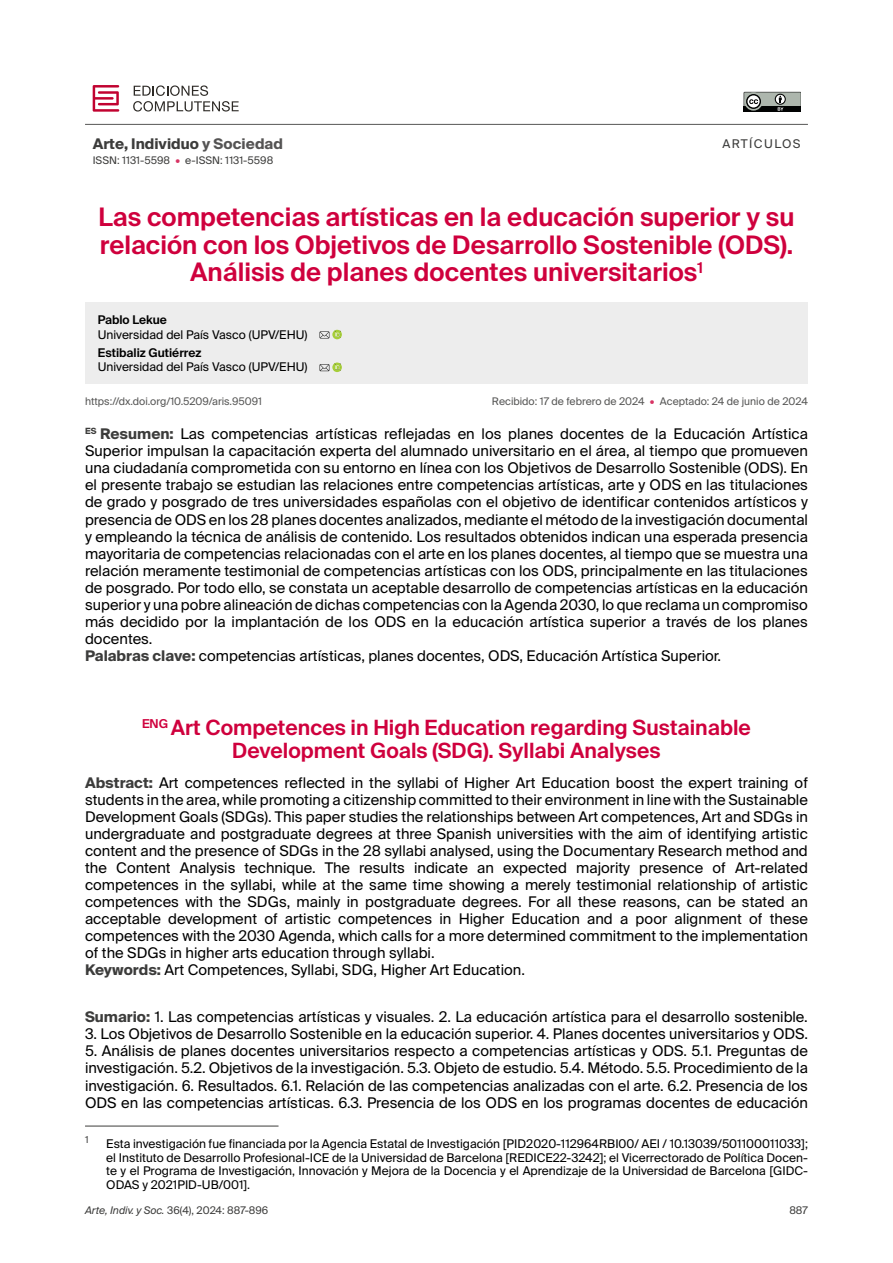
<style>
.page{position:relative;width:893px;height:1263px;background:#fff}
.page>*{position:absolute;margin:0;border:0;box-sizing:border-box;transform-origin:0 0}
.Título_original_ES{font:600 25.5px/27.6px "Suisse Intl";color:#cf003d;text-align:center}
.Título_traducido_EN{font:600 21px/23.1px "Suisse Intl";color:#cf003d;text-align:center}
.Resumen_abstract_-_I{font:14.7px/17.1px "Suisse Intl";color:#000;text-align:justify}
.Resumen_abstract{font:14.7px/17.1px "Suisse Intl";color:#000;text-align:justify}
.Sumario{font:14.7px/17.1px "Suisse Intl";color:#000;text-align:justify}
.Palabras_clave_keywo{font:14.7px "Suisse Intl";color:#000}
.t1{font:700 14.7px "Suisse Intl";color:#3c3c3b}
.Notas_al_pie{font:12px/13.5px "Suisse Intl";color:#000;text-align:justify}
.Cargo{font:12px "Suisse Intl";color:#000}
.Autor{font:600 12px "Suisse Intl";color:#000}
.Texto_General_1º{font:12px "Suisse Intl";letter-spacing:.12em;color:#3c3c3b}
.Fechas{font:10.5px "Suisse Intl";color:#575756}
.t2{font:10.5px "Suisse Intl";color:#3c3c3b}
.Notas_al_pie-2{font:9.6px "Suisse Intl";color:#3c3c3b}
.s1{color:#555454}
.s2{color:#d83364}
.s3{font-weight:700;color:#3c3c3b}
.s4{font-style:italic}
</style>
<div class="page">
<hr style="left:85px;top:124px;width:723px;height:1px;background:#575756">
<svg style="left:744px;top:92px;width:56px;height:19px"></svg>
<svg style="left:93px;top:85px;width:26px;height:26px"></svg>
<svg style="left:133px;top:85px;width:106px;height:26px"></svg>
<div style="left:85px;top:302px;width:723px;height:82px;background:#ededed"></div>
<svg style="left:320px;top:330px;width:22px;height:9px"></svg>
<svg style="left:320px;top:362px;width:22px;height:10px"></svg>
<hr style="left:85px;top:1126px;width:194px;height:1px;background:#3c3c3b">
<p class="t1" style="left:93px;top:135px;width:192px">Arte, Individuo <span class="s1">y Sociedad</span></p>
<p class="t2" style="left:93px;top:154px;width:182px">ISSN: 1131-5598 <span class="s2">•</span> e-ISSN: 1131-5598</p>
<p class="Texto_General_1º" style="left:722px;top:136px;width:80px">ARTÍCULOS</p>
<p class="Título_original_ES" style="left:98px;top:203px;width:697px">Las competencias artísticas en la educación superior y su relación con los Objetivos de Desarrollo Sostenible (ODS).<br>Análisis de planes docentes universitarios<sup>1</sup></p>
<p class="Autor" style="left:98px;top:313px;width:71px">Pablo Lekue</p>
<p class="Cargo" style="left:98px;top:327px;width:211px">Universidad del País Vasco (UPV/EHU)</p>
<p class="Autor" style="left:98px;top:346px;width:105px">Estibaliz Gutiérrez</p>
<p class="Cargo" style="left:98px;top:360px;width:211px">Universidad del País Vasco (UPV/EHU)</p>
<p class="Fechas" style="left:85px;top:395px;width:179px">https://dx.doi.org/10.5209/aris.95091</p>
<p class="Fechas" style="left:492px;top:395px;width:317px">Recibido: 17 de febrero de 2024 <span class="s2">•</span> Aceptado: 24 de junio de 2024</p>
<p class="Resumen_abstract_-_I" style="left:85px;top:426px;width:724px"><sup>ES</sup> <span class="s3">Resumen:</span> Las competencias artísticas reflejadas en los planes docentes de la Educación Artística Superior impulsan la capacitación experta del alumnado universitario en el área, al tiempo que promueven una ciudadanía comprometida con su entorno en línea con los Objetivos de Desarrollo Sostenible (ODS). En el presente trabajo se estudian las relaciones entre competencias artísticas, arte y ODS en las titulaciones de grado y posgrado de tres universidades españolas con el objetivo de identificar contenidos artísticos y presencia de ODS en los 28 planes docentes analizados, mediante el método de la investigación documental y empleando la técnica de análisis de contenido. Los resultados obtenidos indican una esperada presencia mayoritaria de competencias relacionadas con el arte en los planes docentes, al tiempo que se muestra una relación meramente testimonial de competencias artísticas con los ODS, principalmente en las titulaciones de posgrado. Por todo ello, se constata un aceptable desarrollo de competencias artísticas en la educación superior y una pobre alineación de dichas competencias con la Agenda 2030, lo que reclama un compromiso más decidido por la implantación de los ODS en la educación artística superior a través de los planes docentes.</p>
<p class="Palabras_clave_keywo" style="left:85px;top:647px;width:638px"><span class="s3">Palabras clave:</span> competencias artísticas, planes docentes, ODS, Educación Artística Superior.</p>
<p class="Título_traducido_EN" style="left:142px;top:716px;width:610px"><sup>ENG</sup> Art Competences in High Education regarding Sustainable<br>Development Goals (SDG). Syllabi Analyses</p>
<p class="Resumen_abstract" style="left:85px;top:774px;width:724px"><span class="s3">Abstract:</span> Art competences reflected in the syllabi of Higher Art Education boost the expert training of students in the area, while promoting a citizenship committed to their environment in line with the Sustainable Development Goals (SDGs). This paper studies the relationships between Art competences, Art and SDGs in undergraduate and postgraduate degrees at three Spanish universities with the aim of identifying artistic content and the presence of SDGs in the 28 syllabi analysed, using the Documentary Research method and the Content Analysis technique. The results indicate an expected majority presence of Art-related competences in the syllabi, while at the same time showing a merely testimonial relationship of artistic competences with the SDGs, mainly in postgraduate degrees. For all these reasons, can be stated an acceptable development of artistic competences in Higher Education and a poor alignment of these competences with the 2030 Agenda, which calls for a more determined commitment to the implementation of the SDGs in higher arts education through syllabi.</p>
<p class="Palabras_clave_keywo" style="left:85px;top:962px;width:442px"><span class="s3">Keywords:</span> Art Competences, Syllabi, SDG, Higher Art Education.</p>
<p class="Sumario" style="left:85px;top:1009px;width:724px"><span class="s3">Sumario:</span> 1. Las competencias artísticas y visuales. 2. La educación artística para el desarrollo sostenible.</p>
<p class="Sumario" style="left:85px;top:1026px;width:724px">3. Los Objetivos de Desarrollo Sostenible en la educación superior. 4. Planes docentes universitarios y ODS.</p>
<p class="Sumario" style="left:85px;top:1043px;width:724px">5. Análisis de planes docentes universitarios respecto a competencias artísticas y ODS. 5.1. Preguntas de investigación. 5.2. Objetivos de la investigación. 5.3. Objeto de estudio. 5.4. Método. 5.5. Procedimiento de la investigación. 6. Resultados. 6.1. Relación de las competencias analizadas con el arte. 6.2. Presencia de los ODS en las competencias artísticas. 6.3. Presencia de los ODS en los programas docentes de educación</p>
<p class="Notas_al_pie-2" style="left:85px;top:1134px;width:5px">1</p>
<p class="Notas_al_pie" style="left:106px;top:1137px;width:703px">Esta investigación fue financiada por la Agencia Estatal de Investigación [PID2020-112964RBI00/ AEI / 10.13039/501100011033]; el Instituto de Desarrollo Profesional-ICE de la Universidad de Barcelona [REDICE22-3242]; el Vicerrectorado de Política Docen&shy;te y el Programa de Investigación, Innovación y Mejora de la Docencia y el Aprendizaje de la Universidad de Barcelona [GIDC-ODAS y 2021PID-UB/001].</p>
<p class="t2" style="left:85px;top:1204px;width:185px"><span class="s4">Arte, Indiv. y Soc.</span> 36(4), 2024: 887-896</p>
<p class="t2" style="left:789px;top:1204px;width:20px">887</p>
</div>
